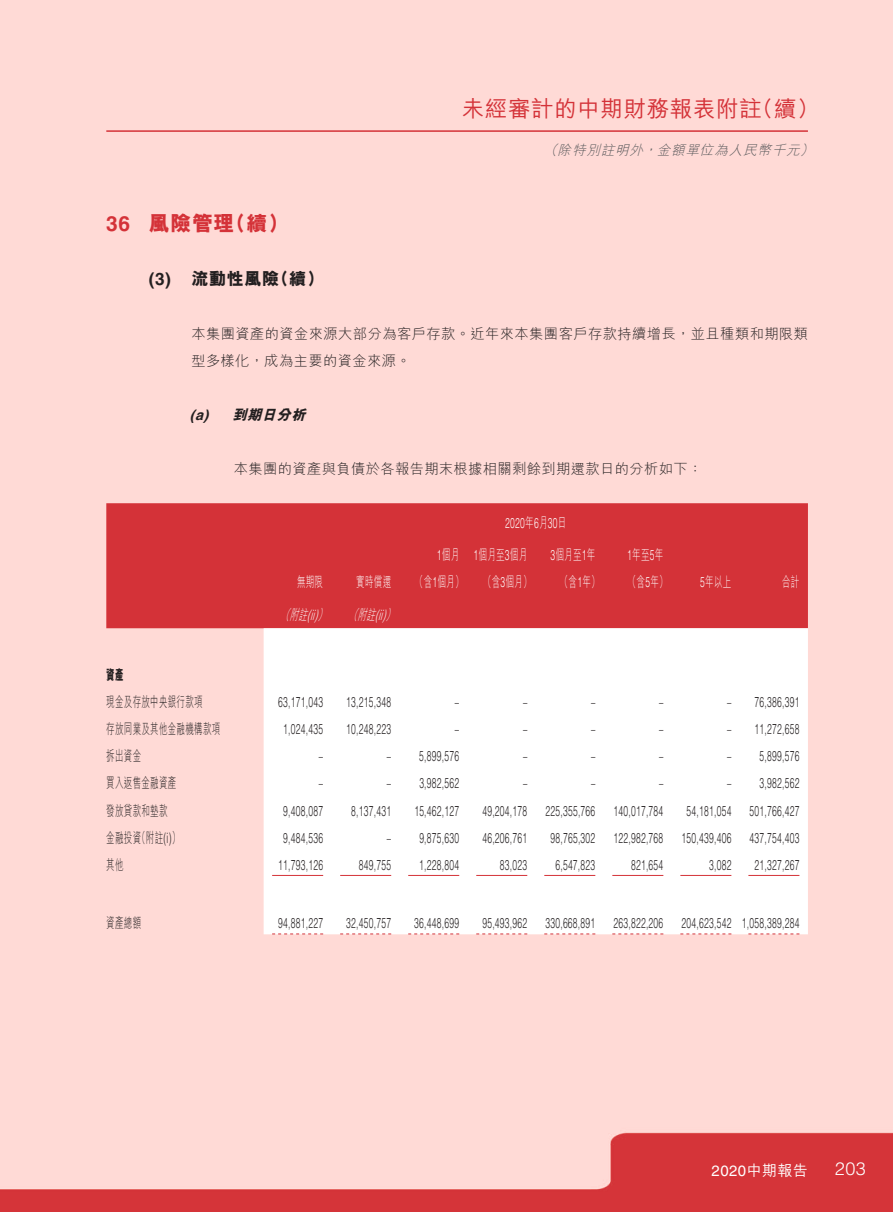
<style>
.page{position:relative;width:893px;height:1212px;background:#ffdad6}
.page>*{position:absolute;margin:0;border:0;box-sizing:border-box;transform-origin:0 0}
.t1{font:500 22.5px "M Hei HK";letter-spacing:.03em;color:#d43238}
.t2{font:800 21px "M Hei HK";color:#d43238}
.t3{font:300 18px "Helvetica LT Std";color:#fff}
.t4{font:800 17.25px "M Hei HK";letter-spacing:.03em;color:#231f20}
.t5{font:15px "Helvetica LT Std";color:#fff}
.t6{font:300 14.25px "Helvetica LT Std";letter-spacing:.03em;color:#231f20;scale:.6 1}
.t7{font:300 14.25px/27px "M Hei HK";letter-spacing:.03em;color:#231f20}
.t8{font:300 14.25px "M Hei HK";letter-spacing:.03em;color:#231f20;scale:.6 1}
.t9{font:300 14.25px/27px "M Hei HK";letter-spacing:.03em;color:#fff;scale:.6 1}
.t10{font:italic 300 14.25px "M Hei HK";color:#fff;scale:.6 1}
.t11{font:300 14.25px "Helvetica LT Std";letter-spacing:.03em;color:#fff;scale:.6 1}
.t12{font:italic 800 14.25px "M Hei HK";color:#231f20}
.t13{font:800 14.25px "M Hei HK";color:#231f20;scale:.6 1}
.t14{font:italic 300 13.5px "M Hei HK";color:#57585a}
.s1{font-family:"Helvetica LT Std";font-weight:700}
.s2{font-family:"Helvetica LT Std"}
.s3{font-family:"M Hei HK"}
.s4{font-family:"M Hei HK";font-weight:500}
</style>
<div class="page">
<hr style="left:106px;top:130px;width:702px;height:2px;background:#d43238">
<div style="left:106px;top:503px;width:702px;height:125px;background:#d43238"></div>
<svg style="left:264px;top:628px;width:544px;height:306px"></svg>
<hr style="left:272px;top:875px;width:51px;height:1px;background:#d43238">
<hr style="left:340px;top:875px;width:51px;height:1px;background:#d43238">
<hr style="left:408px;top:875px;width:51px;height:1px;background:#d43238">
<hr style="left:476px;top:875px;width:51px;height:1px;background:#d43238">
<hr style="left:544px;top:875px;width:51px;height:1px;background:#d43238">
<hr style="left:612px;top:875px;width:51px;height:1px;background:#d43238">
<hr style="left:680px;top:875px;width:51px;height:1px;background:#d43238">
<hr style="left:748px;top:875px;width:51px;height:1px;background:#d43238">
<svg style="left:272px;top:933px;width:51px;height:1px"></svg>
<svg style="left:340px;top:933px;width:51px;height:1px"></svg>
<svg style="left:408px;top:933px;width:51px;height:1px"></svg>
<svg style="left:476px;top:933px;width:51px;height:1px"></svg>
<svg style="left:544px;top:933px;width:51px;height:1px"></svg>
<svg style="left:612px;top:933px;width:51px;height:1px"></svg>
<svg style="left:680px;top:933px;width:51px;height:1px"></svg>
<svg style="left:748px;top:933px;width:51px;height:1px"></svg>
<h1 class="t1" style="left:462px;top:92px;width:359px">未經審計的中期財務報表附註（續）</h1>
<p class="t14" style="left:544px;top:143px;width:274px">（除特別註明外，金額單位為人民幣千元）</p>
<h2 class="t2" style="left:106px;top:213px;width:184px"><span class="s1">36</span> 風險管理（續）</h2>
<p class="t4" style="left:149px;top:270px;width:177px"><span class="s1">(3)</span> 流動性風險（續）</p>
<p class="t7" style="left:191px;top:320px;width:618px">本集團資產的資金來源大部分為客戶存款。近年來本集團客戶存款持續增長，並且種類和期限類型多樣化，成為主要的資金來源。</p>
<p class="t12" style="left:190px;top:408px;width:121px"><span class="s1">(a)</span> 到期日分析</p>
<p class="t7" style="left:234px;top:455px;width:470px">本集團的資產與負債於各報告期末根據相關剩餘到期還款日的分析如下：</p>
<p class="t9" style="left:297px;top:568px;width:45px">無期限</p>
<p class="t9" style="left:356px;top:568px;width:60px">實時償還</p>
<p class="t10" style="left:281px;top:607px;width:83px">（附註<span class="s2">(ii)</span>）</p>
<p class="t10" style="left:349px;top:607px;width:83px">（附註<span class="s2">(ii)</span>）</p>
<p class="t11" style="left:505px;top:514px;width:103px">2020<span class="s3">年</span>6<span class="s3">月</span>30<span class="s3">日</span></p>
<p class="t9" style="left:415px;top:541px;width:83px;text-indent:22px"><span class="s2">1</span>個月（含<span class="s2">1</span>個月）</p>
<p class="t9" style="left:483px;top:541px;width:83px;text-indent:-9px"><span class="s2">1</span>個月至<span class="s2">3</span>個月（含<span class="s2">3</span>個月）</p>
<p class="t9" style="left:560px;top:541px;width:68px;text-indent:-9px"><span class="s2">3</span>個月至<span class="s2">1</span>年（含<span class="s2">1</span>年）</p>
<p class="t9" style="left:627px;top:541px;width:69px"><span class="s2">1</span>年至<span class="s2">5</span>年（含<span class="s2">5</span>年）</p>
<p class="t9" style="left:700px;top:568px;width:53px"><span class="s2">5</span>年以上</p>
<p class="t9" style="left:782px;top:568px;width:30px">合計</p>
<p class="t13" style="left:106px;top:668px;width:30px">資產</p>
<p class="t8" style="left:106px;top:695px;width:162px">現金及存放中央銀行款項</p>
<p class="t6" style="left:278px;top:693px;width:76px">63,171,043</p>
<p class="t6" style="left:346px;top:693px;width:76px">13,215,348</p>
<p class="t6" style="left:455px;top:693px;width:9px">–</p>
<p class="t6" style="left:523px;top:693px;width:9px">–</p>
<p class="t6" style="left:591px;top:693px;width:9px">–</p>
<p class="t6" style="left:659px;top:693px;width:9px">–</p>
<p class="t6" style="left:727px;top:693px;width:122px">– 76,386,391</p>
<p class="t8" style="left:106px;top:722px;width:192px">存放同業及其他金融機構款項</p>
<p class="t6" style="left:283px;top:720px;width:68px">1,024,435</p>
<p class="t6" style="left:346px;top:720px;width:76px">10,248,223</p>
<p class="t6" style="left:455px;top:720px;width:9px">–</p>
<p class="t6" style="left:523px;top:720px;width:9px">–</p>
<p class="t6" style="left:591px;top:720px;width:9px">–</p>
<p class="t6" style="left:659px;top:720px;width:9px">–</p>
<p class="t6" style="left:727px;top:720px;width:122px">– 11,272,658</p>
<p class="t8" style="left:106px;top:749px;width:60px">拆出資金</p>
<p class="t6" style="left:319px;top:747px;width:9px">–</p>
<p class="t6" style="left:387px;top:747px;width:122px">– 5,899,576</p>
<p class="t6" style="left:523px;top:747px;width:9px">–</p>
<p class="t6" style="left:591px;top:747px;width:9px">–</p>
<p class="t6" style="left:659px;top:747px;width:9px">–</p>
<p class="t6" style="left:727px;top:747px;width:122px">– 5,899,576</p>
<p class="t8" style="left:106px;top:776px;width:118px">買入返售金融資產</p>
<p class="t6" style="left:319px;top:774px;width:9px">–</p>
<p class="t6" style="left:387px;top:774px;width:122px">– 3,982,562</p>
<p class="t6" style="left:523px;top:774px;width:9px">–</p>
<p class="t6" style="left:591px;top:774px;width:9px">–</p>
<p class="t6" style="left:659px;top:774px;width:9px">–</p>
<p class="t6" style="left:727px;top:774px;width:122px">– 3,982,562</p>
<p class="t8" style="left:106px;top:803px;width:104px">發放貸款和墊款</p>
<p class="t6" style="left:283px;top:801px;width:68px">9,408,087</p>
<p class="t6" style="left:351px;top:801px;width:68px">8,137,431</p>
<p class="t6" style="left:414px;top:801px;width:76px">15,462,127</p>
<p class="t6" style="left:482px;top:801px;width:76px">49,204,178</p>
<p class="t6" style="left:545px;top:801px;width:85px">225,355,766</p>
<p class="t6" style="left:613px;top:801px;width:85px">140,017,784</p>
<p class="t6" style="left:686px;top:801px;width:76px">54,181,054</p>
<p class="t6" style="left:749px;top:801px;width:85px">501,766,427</p>
<p class="t8" style="left:106px;top:830px;width:125px">金融投資（附註<span class="s2">(i)</span>）</p>
<p class="t6" style="left:283px;top:828px;width:68px">9,484,536</p>
<p class="t6" style="left:387px;top:828px;width:122px">– 9,875,630</p>
<p class="t6" style="left:482px;top:828px;width:76px">46,206,761</p>
<p class="t6" style="left:550px;top:828px;width:76px">98,765,302</p>
<p class="t6" style="left:613px;top:828px;width:85px">122,982,768</p>
<p class="t6" style="left:681px;top:828px;width:85px">150,439,406</p>
<p class="t6" style="left:749px;top:828px;width:85px">437,754,403</p>
<p class="t8" style="left:106px;top:857px;width:30px">其他</p>
<p class="t6" style="left:278px;top:855px;width:76px">11,793,126</p>
<p class="t6" style="left:359px;top:855px;width:55px">849,755</p>
<p class="t6" style="left:419px;top:855px;width:68px">1,228,804</p>
<p class="t6" style="left:500px;top:855px;width:47px">83,023</p>
<p class="t6" style="left:555px;top:855px;width:68px">6,547,823</p>
<p class="t6" style="left:631px;top:855px;width:55px">821,654</p>
<p class="t6" style="left:709px;top:855px;width:39px">3,082</p>
<p class="t6" style="left:754px;top:855px;width:76px">21,327,267</p>
<p class="t8" style="left:106px;top:915px;width:60px">資產總額</p>
<p class="t6" style="left:278px;top:914px;width:76px">94,881,227</p>
<p class="t6" style="left:346px;top:914px;width:76px">32,450,757</p>
<p class="t6" style="left:414px;top:914px;width:76px">36,448,699</p>
<p class="t6" style="left:482px;top:914px;width:76px">95,493,962</p>
<p class="t6" style="left:545px;top:914px;width:85px">330,668,891</p>
<p class="t6" style="left:613px;top:914px;width:85px">263,822,206</p>
<p class="t6" style="left:681px;top:914px;width:198px">204,623,542 1,058,389,284</p>
<p class="t5" style="left:712px;top:1162px;width:98px">2020<span class="s4">中期報告</span></p>
<p class="t3" style="left:835px;top:1158px;width:33px">203</p>
</div>
